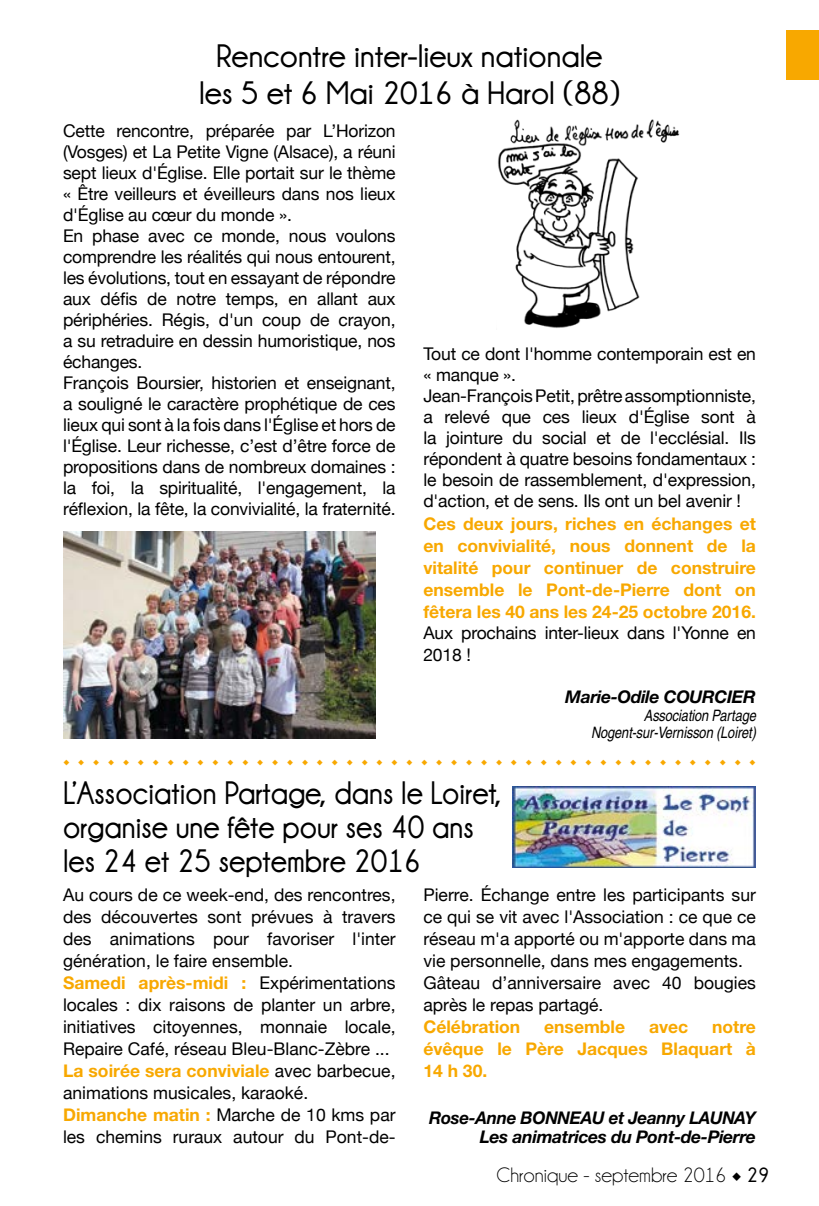
<style>
.page{position:relative;width:819px;height:1206px;background:#fff}
.page>*{position:absolute;margin:0;border:0;box-sizing:border-box;transform-origin:0 0}
.t1{font:700 32.73px/34.3px "Champagne&Limousines";color:#000;scale:.95 1}
.t2{font:700 32.73px/36.8px "Champagne&Limousines";color:#000;text-align:center}
.t3{font:21px "Champagne&Limousines";color:#000}
.t4{font:17.5px/21px "Helvetica Neue";letter-spacing:-.01em;color:#000}
.t5{font:700 17.5px/22.2px "Helvetica Neue";color:#f8a800;text-align:justify}
.t6{font:italic 700 17.5px/19.2px "Helvetica Neue";letter-spacing:-.02em;color:#000;text-align:right}
.t7{font:italic condensed 15.75px/17.5px "Helvetica";letter-spacing:-.01em;color:#000;text-align:right}
.t8{font:14px "Minion Pro";color:#f8a800}
.s1{font-weight:700;color:#f8a800}
.s2{font-family:"Minion Pro"}
.s3{font-weight:700}
</style>
<div class="page">
<div style="left:786px;top:30px;width:33px;height:49px;background:#f8a800"></div>
<img style="left:497px;top:119px;width:183px;height:209px">
<img style="left:63px;top:531px;width:312px;height:207px">
<img style="left:512px;top:786px;width:244px;height:81px">
<h1 class="t2" style="left:199px;top:38px;width:422px">Rencontre inter-lieux nationale les 5 et 6 Mai 2016 à Harol (88)</h1>
<p class="t4" style="left:63px;top:121px;width:334px">Cette rencontre, préparée par L’Horizon (Vosges) et La Petite Vigne (Alsace), a réuni sept lieux d'Église. Elle portait sur le thème « Être veilleurs et éveilleurs dans nos lieux d'Église au cœur du monde ».<br>En phase avec ce monde, nous voulons comprendre les réalités qui nous entourent, les évolutions, tout en essayant de répondre aux défis de notre temps, en allant aux périphéries. Régis, d'un coup de crayon, a su retraduire en dessin humoristique, nos échanges.<br>François Boursier, historien et enseignant, a souligné le caractère prophétique de ces lieux qui sont à la fois dans l'Église et hors de l'Église. Leur richesse, c’est d’être force de propositions dans de nombreux domaines : la foi, la spiritualité, l'engagement, la réflexion, la fête, la convivialité, la fraternité.</p>
<p class="t4" style="left:423px;top:345px;width:334px">Tout ce dont l'homme contemporain est en « manque ».<br>Jean-François Petit, prêtre assomptionniste, a relevé que ces lieux d'Église sont à la jointure du social et de l'ecclésial. Ils répondent à quatre besoins fondamentaux : le besoin de rassemblement, d'expression, d'action, et de sens. Ils ont un bel avenir !</p>
<p class="t5" style="left:423px;top:512px;width:334px">Ces deux jours, riches en échanges et en convivialité, nous donnent de la vitalité pour continuer de construire ensemble le Pont-de-Pierre dont on fêtera les 40 ans les 24-25 octobre 2016.</p>
<p class="t4" style="left:423px;top:623px;width:334px;line-height:21.9px">Aux prochains inter-lieux dans l'Yonne en<br>2018 !</p>
<p class="t6" style="left:565px;top:687px;width:192px">Marie-Odile COURCIER</p>
<p class="t7" style="left:591px;top:706px;width:166px">Association Partage<br>Nogent-sur-Vernisson (Loiret)</p>
<p class="t8" style="left:756px;top:773px;width:694px;rotate:-180deg">◆ ◆ ◆ ◆ ◆ ◆ ◆ ◆ ◆ ◆ ◆ ◆ ◆ ◆ ◆ ◆ ◆ ◆ ◆ ◆ ◆ ◆ ◆ ◆ ◆ ◆ ◆ ◆ ◆ ◆ ◆ ◆ ◆ ◆ ◆ ◆ ◆ ◆ ◆ ◆ ◆ ◆ ◆ ◆ ◆ ◆ ◆</p>
<h1 class="t1" style="left:63px;top:775px;width:463px">L’Association Partage, dans le Loiret, organise une fête pour ses 40 ans les 24 et 25 septembre 2016</h1>
<p class="t4" style="left:63px;top:885px;width:334px;line-height:21.9px">Au cours de ce week-end, des rencontres, des découvertes sont prévues à travers des animations pour favoriser l'inter génération, le faire ensemble.<br><span class="s1">Samedi après-midi :</span> Expérimentations locales : dix raisons de planter un arbre, initiatives citoyennes, monnaie locale, Repaire Café, réseau Bleu-Blanc-Zèbre ...<br><span class="s1">La soirée sera conviviale</span> avec barbecue, animations musicales, karaoké.<br><span class="s1">Dimanche matin :</span> Marche de 10 kms par les chemins ruraux autour du Pont-de-</p>
<p class="t4" style="left:423px;top:885px;width:334px;line-height:21.9px">Pierre. Échange entre les participants sur ce qui se vit avec l'Association : ce que ce réseau m'a apporté ou m'apporte dans ma vie personnelle, dans mes engagements.<br>Gâteau d’anniversaire avec 40 bougies après le repas partagé.</p>
<p class="t5" style="left:423px;top:1015px;width:98px">Célébration</p>
<p class="t5" style="left:544px;top:1015px;width:82px">ensemble</p>
<p class="t5" style="left:649px;top:1015px;width:41px">avec</p>
<p class="t5" style="left:423px;top:1015px;width:334px;text-indent:289px">notre évêque le Père Jacques Blaquart à 14 h 30.</p>
<p class="t6" style="left:429px;top:1107px;width:328px">Rose-Anne BONNEAU et Jeanny LAUNAY<br>Les animatrices du Pont-de-Pierre</p>
<p class="t3" style="left:496px;top:1162px;width:274px">Chronique - septembre 2016 <span class="s2">◆</span> <span class="s3">29</span></p>
</div>
